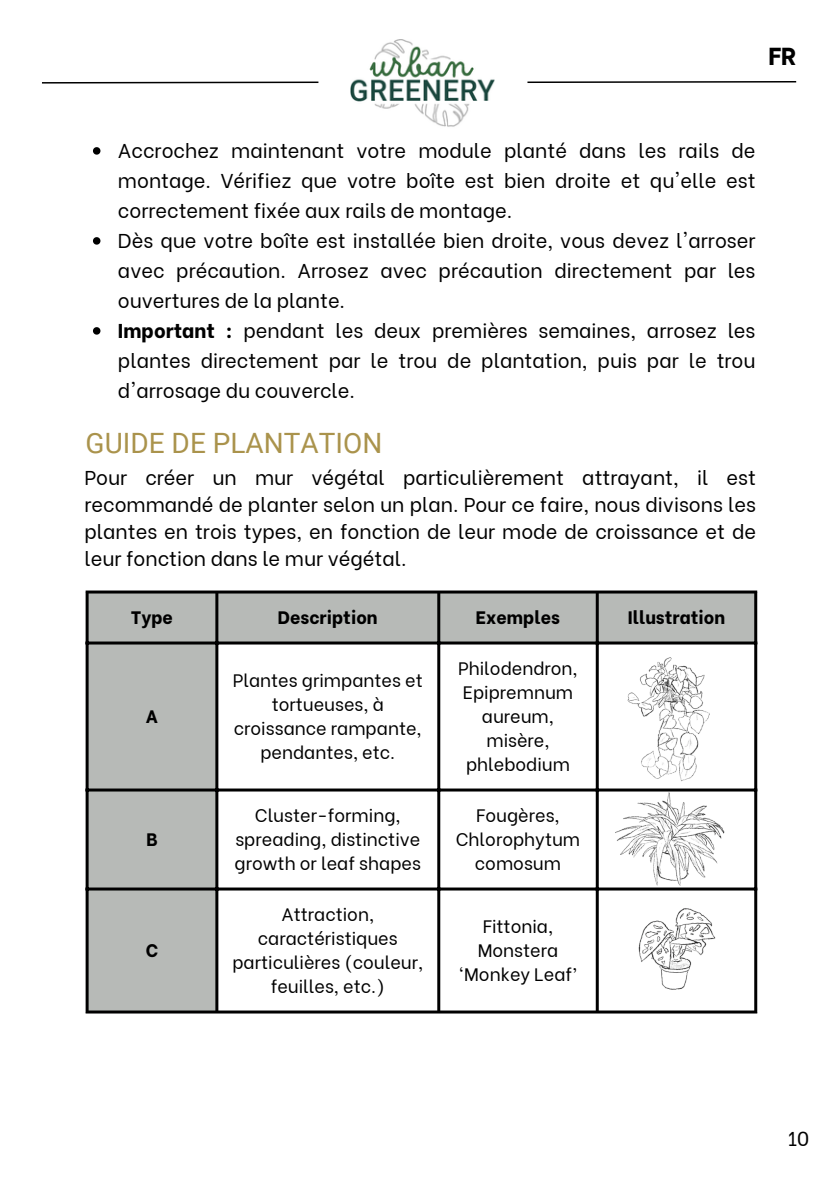
<style>
.page{position:relative;width:839px;height:1191px;background:#fff}
.page>*{position:absolute;margin:0;border:0;box-sizing:border-box;transform-origin:0 0}
.t1{font:28px "Roboto";color:#aa934c}
.t2{font:800 24.6px "Be Vietnam";color:#000}
.t3{font:20px/30px "Be Vietnam";color:#000;text-align:justify}
.t4{font:18px/24px "Be Vietnam";color:#000;text-align:center}
.t5{font:800 18px "Be Vietnam";color:#000}
.s1{font-weight:800}
</style>
<div class="page">
<hr style="left:42px;top:82px;width:276px;height:2px;background:#000">
<img style="left:350px;top:40px;width:144px;height:87px">
<hr style="left:527px;top:81px;width:269px;height:2px;background:#000">
<svg style="left:93px;top:147px;width:7px;height:8px"></svg>
<svg style="left:93px;top:237px;width:7px;height:8px"></svg>
<svg style="left:93px;top:327px;width:7px;height:8px"></svg>
<svg style="left:89px;top:594px;width:665px;height:417px"></svg>
<hr style="left:86px;top:594px;width:3px;height:417px;background:#000">
<hr style="left:215px;top:594px;width:3px;height:417px;background:#000">
<hr style="left:437px;top:594px;width:3px;height:417px;background:#000">
<hr style="left:595px;top:594px;width:3px;height:417px;background:#000">
<hr style="left:754px;top:594px;width:3px;height:417px;background:#000">
<hr style="left:86px;top:591px;width:671px;height:3px;background:#000">
<hr style="left:86px;top:642px;width:671px;height:3px;background:#000">
<hr style="left:86px;top:789px;width:671px;height:3px;background:#000">
<hr style="left:86px;top:888px;width:671px;height:3px;background:#000">
<hr style="left:86px;top:1011px;width:671px;height:3px;background:#000">
<img style="left:592px;top:644px;width:163px;height:138px">
<img style="left:593px;top:758px;width:160px;height:110px">
<img style="left:593px;top:868px;width:165px;height:146px">
<h2 class="t2" style="left:768px;top:35px;width:29px">FR</h2>
<p class="t3" style="left:118px;top:133px;width:639px">Accrochez maintenant votre module planté dans les rails de montage. Vérifiez que votre boîte est bien droite et qu'elle est correctement fixée aux rails de montage.</p>
<p class="t3" style="left:118px;top:223px;width:639px">Dès que votre boîte est installée bien droite, vous devez l'arroser avec précaution. Arrosez avec précaution directement par les ouvertures de la plante.</p>
<p class="t3" style="left:118px;top:313px;width:639px"><span class="s1">Important :</span> pendant les deux premières semaines, arrosez les plantes directement par le trou de plantation, puis par le trou d'arrosage du couvercle.</p>
<p class="t1" style="left:86px;top:427px;width:298px">GUIDE DE PLANTATION</p>
<p class="t3" style="left:84px;top:462px;width:673px;line-height:27px">Pour créer un mur végétal particulièrement attrayant, il est recommandé de planter selon un plan. Pour ce faire, nous divisons les plantes en trois types, en fonction de leur mode de croissance et de leur fonction dans le mur végétal.</p>
<p class="t5" style="left:131px;top:602px;width:44px">Type</p>
<p class="t5" style="left:278px;top:602px;width:101px">Description</p>
<p class="t5" style="left:476px;top:602px;width:86px">Exemples</p>
<p class="t5" style="left:627px;top:602px;width:99px">Illustration</p>
<p class="t5" style="left:146px;top:701px;width:14px">A</p>
<p class="t5" style="left:146px;top:824px;width:13px">B</p>
<p class="t5" style="left:146px;top:935px;width:14px">C</p>
<p class="t4" style="left:233px;top:666px;width:191px">Plantes grimpantes et tortueuses, à croissance rampante, pendantes, etc.</p>
<p class="t4" style="left:458px;top:654px;width:121px">Philodendron,<br>Epipremnum aureum, misère, phlebodium</p>
<p class="t4" style="left:234px;top:801px;width:188px">Cluster-forming, spreading, distinctive growth or leaf shapes</p>
<p class="t4" style="left:456px;top:801px;width:126px">Fougères,<br>Chlorophytum comosum</p>
<p class="t4" style="left:232px;top:900px;width:192px">Attraction, caractéristiques particulières (couleur, feuilles, etc.)</p>
<p class="t4" style="left:459px;top:912px;width:120px">Fittonia,<br>Monstera ‘Monkey Leaf’</p>
<h1 class="t3" style="left:787px;top:1122px;width:23px">10</h1>
</div>
